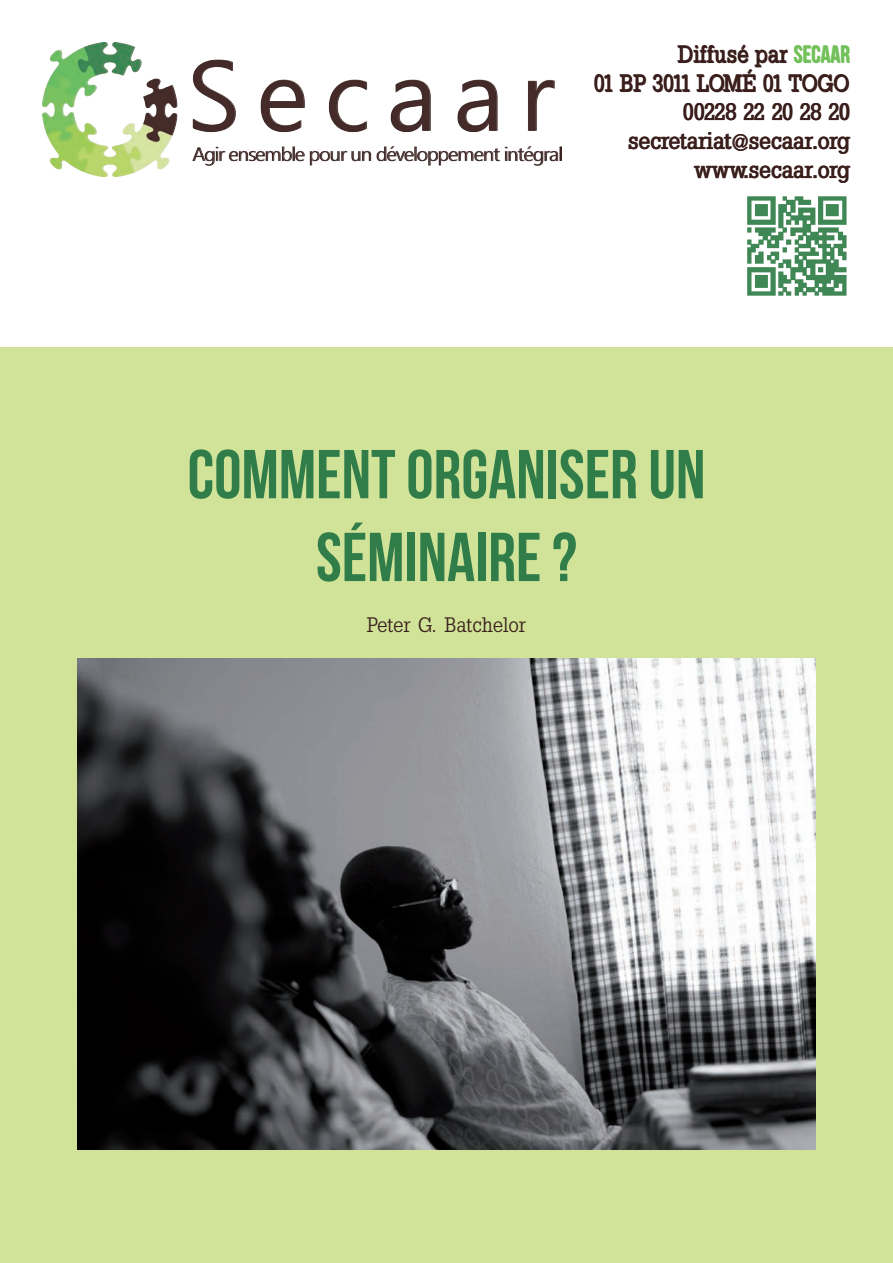
<style>
.page{position:relative;width:893px;height:1263px;background:#fff}
.page>*{position:absolute;margin:0;border:0;box-sizing:border-box;transform-origin:0 0}
.t1{font:69px/82.8px "Bebas Neue";color:#317d4a;text-align:center}
.t2{font:500 24px/28.8px "Slab Tall X";color:#3a1f1c;text-align:right}
.t3{font:21px "Slab Tall X";color:#3a1f1c}
.s1{font-family:"Bebas Neue";font-weight:400;color:#73c15b}
</style>
<div class="page">
<div style="left:0;top:347px;width:893px;height:916px;background:#d0e399"></div>
<img style="left:43px;top:43px;width:518px;height:133px">
<img style="left:747px;top:196px;width:100px;height:100px">
<img style="left:78px;top:658px;width:737px;height:491px">
<p class="t2" style="left:594px;top:39px;width:258px">Diffusé par <span class="s1">SECAAR<br></span>01 BP 3011 LOMÉ 01 TOGO<br>00228 22 20 28 20 secretariat@secaar.org www.secaar.org</p>
<h1 class="t1" style="left:188px;top:432px;width:519px">COMMENT ORGANISER UN<br>SÉMINAIRE ?</h1>
<p class="t3" style="left:367px;top:612px;width:161px">Peter G. Batchelor</p>
</div>
